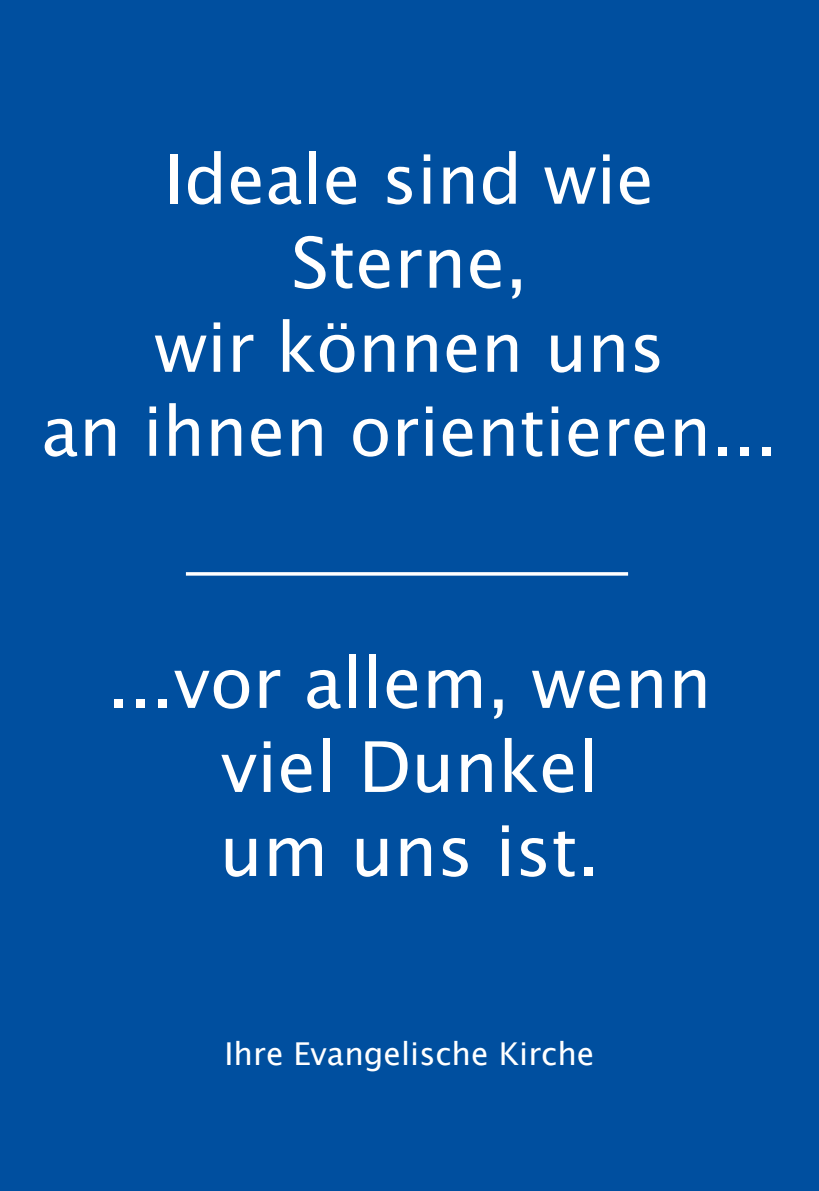
<style>
.page{position:relative;width:819px;height:1191px;background:#004f9f}
.page>*{position:absolute;margin:0;border:0;box-sizing:border-box;transform-origin:0 0}
.t1{font:70px/84px "Lucida Grande";color:#fff;text-align:center}
.t2{font:68.25px/84px "Lucida Grande";color:#fff;text-align:center}
.t3{font:31.5px "Lucida Grande";color:#fff}
.s1{font-size:70px}
</style>
<div class="page">
<hr style="left:186px;top:572px;width:442px;height:3px;background:#fff">
<p class="t2" style="left:165px;top:138px;width:491px">Ideale sind wie</p>
<p class="t1" style="left:291px;top:221px;width:238px">Sterne,</p>
<p class="t2" style="left:41px;top:306px;width:737px">wir können uns<br>an ihnen orientieren<span class="s1">...</span></p>
<p class="t1" style="left:107px;top:641px;width:605px">...vor allem, wenn viel Dunkel<br>um uns ist.</p>
<p class="t3" style="left:224px;top:1035px;width:371px">Ihre Evangelische Kirche</p>
</div>
